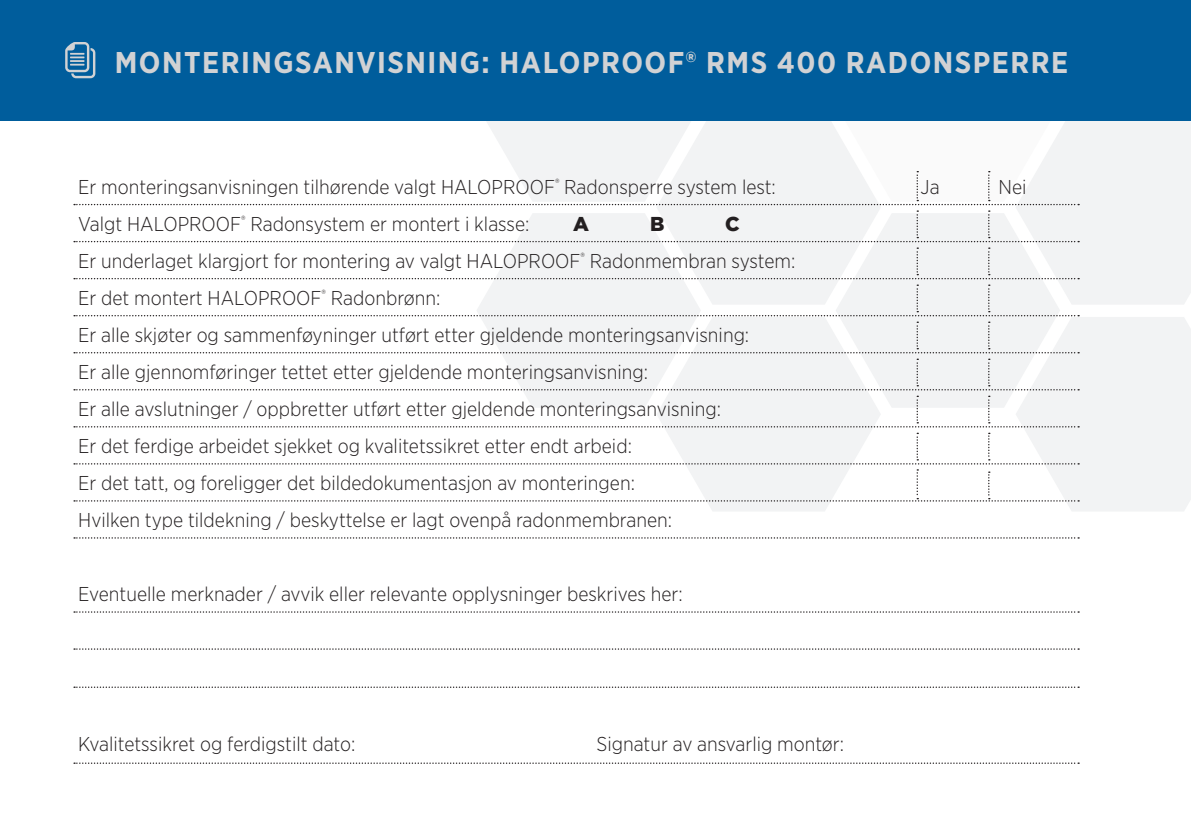
<style>
.page{position:relative;width:1191px;height:840px;background:#fff}
.page>*{position:absolute;margin:0;border:0;box-sizing:border-box;transform-origin:0 0}
.t1{font:700 30px "Gotham Narrow";letter-spacing:.05em;color:#d1d2d4}
.t2{font:300 20px/37px "Gotham Narrow";color:#231f20}
.t3{font:900 20px "Gotham";color:#231f20}
</style>
<div class="page">
<div style="left:0;top:0;width:1191px;height:120px;background:#005d9c"></div>
<svg style="left:65px;top:42px;width:30px;height:36px"></svg>
<svg style="left:74px;top:537px;width:1005px;height:1px"></svg>
<svg style="left:74px;top:611px;width:1005px;height:1px"></svg>
<svg style="left:74px;top:648px;width:1005px;height:1px"></svg>
<svg style="left:74px;top:686px;width:1005px;height:1px"></svg>
<svg style="left:74px;top:762px;width:1005px;height:1px"></svg>
<svg style="left:74px;top:120px;width:1117px;height:391px"></svg>
<h1 class="t1" style="left:115px;top:43px;width:955px">MONTERINGSANVISNING: HALOPROOF® RMS 400 RADONSPERRE</h1>
<p class="t2" style="left:78px;top:168px;width:699px">Er monteringsanvisningen tilhørende valgt HALOPROOF<sup>®</sup> Radonsperre system lest:</p>
<p class="t2" style="left:920px;top:168px;width:20px">Ja</p>
<p class="t2" style="left:998px;top:168px;width:30px">Nei</p>
<p class="t2" style="left:78px;top:205px;width:453px">Valgt HALOPROOF<sup>®</sup> Radonsystem er montert i klasse:</p>
<p class="t3" style="left:573px;top:212px;width:17px">A</p>
<p class="t3" style="left:650px;top:212px;width:16px">B</p>
<p class="t3" style="left:725px;top:212px;width:16px">C</p>
<p class="t2" style="left:78px;top:242px;width:718px">Er underlaget klargjort for montering av valgt HALOPROOF<sup>®</sup> Radonmembran system:<br>Er det montert HALOPROOF<sup>®</sup> Radonbrønn:<br>Er alle skjøter og sammenføyninger utført etter gjeldende monteringsanvisning:<br>Er alle gjennomføringer tettet etter gjeldende monteringsanvisning:<br>Er alle avslutninger / oppbretter utført etter gjeldende monteringsanvisning:<br>Er det ferdige arbeidet sjekket og kvalitetssikret etter endt arbeid:<br>Er det tatt, og foreligger det bildedokumentasjon av monteringen:<br>Hvilken type tildekning / beskyttelse er lagt ovenpå radonmembranen:</p>
<p class="t2" style="left:78px;top:575px;width:606px">Eventuelle merknader / avvik eller relevante opplysninger beskrives her:</p>
<p class="t2" style="left:78px;top:725px;width:278px">Kvalitetssikret og ferdigstilt dato:</p>
<p class="t2" style="left:596px;top:725px;width:249px">Signatur av ansvarlig montør:</p>
</div>
